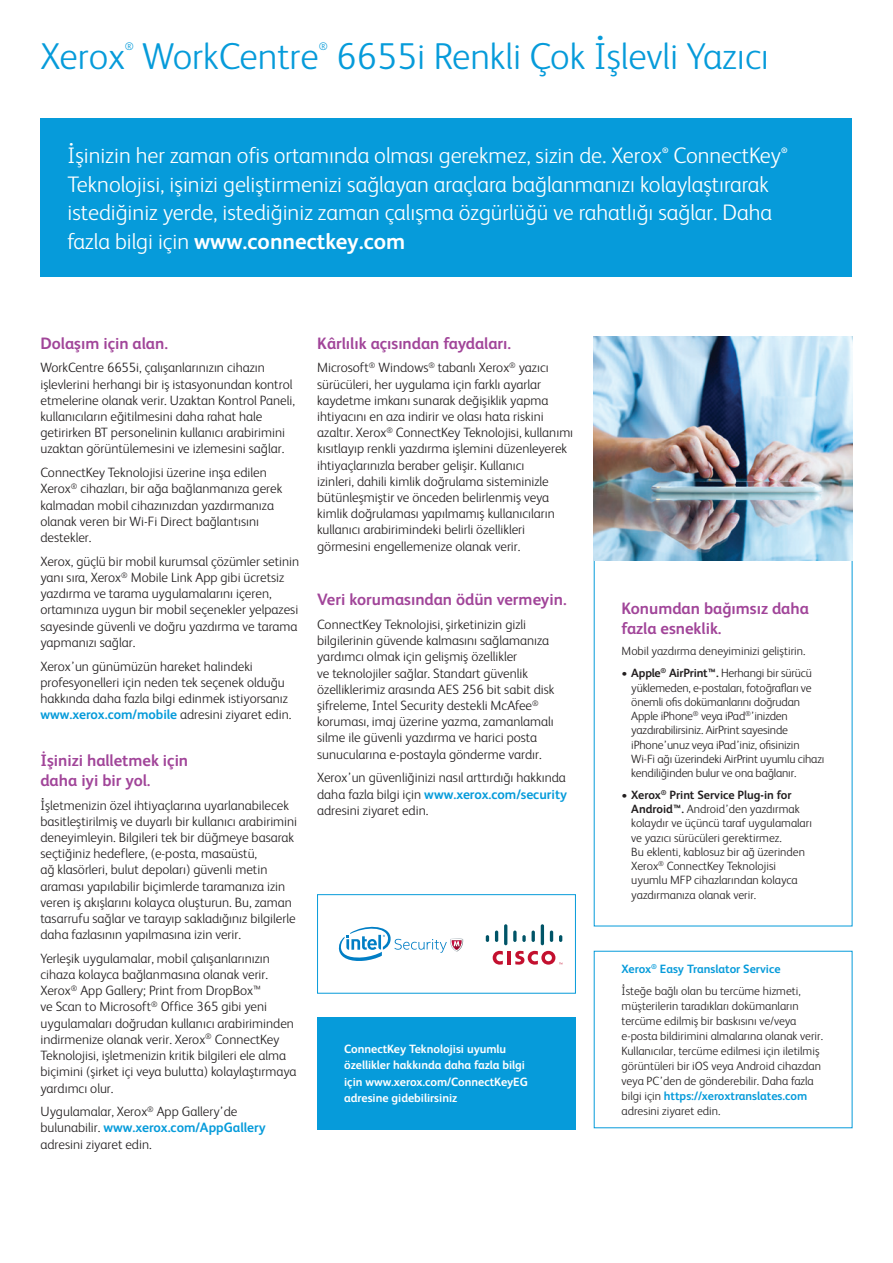
<style>
.page{position:relative;width:893px;height:1263px;background:#fff}
.page>*{position:absolute;margin:0;border:0;box-sizing:border-box;transform-origin:0 0}
.t1{font:300 37.5px "Xerox Sans";color:#069bda}
.t2{font:300 22.5px/28.5px "Xerox Sans";color:#fff}
.t3{font:700 16.5px/19.5px "Xerox Sans";color:#a14599}
.t4{font:300 13.5px/16.2px "Xerox Sans";color:#231f20}
.t5{font:300 12px/14.2px "Xerox Sans";color:#231f20}
.t6{font:700 12px/16.5px "Xerox Sans";color:#fff}
.t7{font:300 10.95px "Xerox Sans";color:#069bda}
.t8{font:700 7.8px "Xerox Sans";color:#fff}
.s1{font-weight:700}
.s2{font-weight:700;color:#069bda}
</style>
<div class="page">
<div style="left:317px;top:1017px;width:259px;height:112px;background:#069bda"></div>
<div style="left:40px;top:119px;width:812px;height:158px;background:#069bda"></div>
<hr style="left:507px;top:951px;width:4px;height:13px;background:#c3102f">
<svg style="left:493px;top:951px;width:10px;height:14px"></svg>
<svg style="left:486px;top:935px;width:3px;height:7px"></svg>
<svg style="left:495px;top:930px;width:3px;height:12px"></svg>
<hr style="left:504px;top:924px;width:3px;height:21px;background:#005467;border-radius:2px">
<svg style="left:513px;top:930px;width:4px;height:12px"></svg>
<svg style="left:522px;top:935px;width:4px;height:7px"></svg>
<svg style="left:532px;top:930px;width:3px;height:12px"></svg>
<hr style="left:541px;top:924px;width:3px;height:21px;background:#005467;border-radius:2px">
<svg style="left:550px;top:930px;width:3px;height:12px"></svg>
<svg style="left:559px;top:935px;width:3px;height:7px"></svg>
<svg style="left:515px;top:951px;width:47px;height:14px"></svg>
<svg style="left:339px;top:927px;width:124px;height:34px"></svg>
<div style="left:317px;top:894px;width:259px;height:99px;border:1px solid #069bda"></div>
<img style="left:594px;top:336px;width:258px;height:225px">
<h1 class="t1" style="left:40px;top:32px;width:86px">Xerox</h1>
<p class="t7" style="left:125px;top:39px;width:11px">®</p>
<h1 class="t1" style="left:142px;top:32px;width:178px">WorkCentre</h1>
<p class="t7" style="left:319px;top:39px;width:11px">®</p>
<h1 class="t1" style="left:336px;top:32px;width:434px">6655i Renkli Çok İşlevli Yazıcı</h1>
<h2 class="t2" style="left:68px;top:140px;width:596px">İşinizin her zaman ofis ortamında olması gerekmez, sizin de. Xerox</h2>
<p class="t8" style="left:662px;top:145px;width:8px">®</p>
<h2 class="t2" style="left:673px;top:140px;width:109px">ConnectKey</h2>
<p class="t8" style="left:781px;top:145px;width:8px">®</p>
<h2 class="t2" style="left:67px;top:169px;width:706px">Teknolojisi, işinizi geliştirmenizi sağlayan araçlara bağlanmanızı kolaylaştırarak istediğiniz yerde, istediğiniz zaman çalışma özgürlüğü ve rahatlığı sağlar. Daha fazla bilgi için <span class="s1">www.connectkey.com</span></h2>
<p class="t3" style="left:40px;top:333px;width:129px">Dolaşım için alan.</p>
<p class="t4" style="left:40px;top:359px;width:256px">WorkCentre 6655i, çalışanlarınızın cihazın işlevlerini herhangi bir iş istasyonundan kontrol etmelerine olanak verir. Uzaktan Kontrol Paneli, kullanıcıların eğitilmesini daha rahat hale getirirken BT personelinin kullanıcı arabirimini uzaktan görüntülemesini ve izlemesini sağlar.</p>
<p class="t4" style="left:40px;top:464px;width:243px">ConnectKey Teknolojisi üzerine inşa edilen Xerox<sup>®</sup> cihazları, bir ağa bağlanmanıza gerek kalmadan mobil cihazınızdan yazdırmanıza olanak veren bir Wi-Fi Direct bağlantısını destekler.</p>
<p class="t4" style="left:41px;top:552px;width:260px">Xerox, güçlü bir mobil kurumsal çözümler setinin yanı sıra, Xerox<sup>®</sup> Mobile Link App gibi ücretsiz yazdırma ve tarama uygulamalarını içeren, ortamınıza uygun bir mobil seçenekler yelpazesi sayesinde güvenli ve doğru yazdırma ve tarama yapmanızı sağlar.</p>
<p class="t4" style="left:41px;top:657px;width:252px">Xerox’un günümüzün hareket halindeki profesyonelleri için neden tek seçenek olduğu hakkında daha fazla bilgi edinmek istiyorsanız <span class="s2">www.xerox.com/mobile</span> adresini ziyaret edin.</p>
<p class="t3" style="left:40px;top:750px;width:149px">İşinizi halletmek için daha iyi bir yol.</p>
<p class="t4" style="left:40px;top:796px;width:258px">İşletmenizin özel ihtiyaçlarına uyarlanabilecek basitleştirilmiş ve duyarlı bir kullanıcı arabirimini deneyimleyin. Bilgileri tek bir düğmeye basarak seçtiğiniz hedeflere, (e-posta, masaüstü,<br>ağ klasörleri, bulut depoları) güvenli metin araması yapılabilir biçimlerde taramanıza izin veren iş akışlarını kolayca oluşturun. Bu, zaman tasarrufu sağlar ve tarayıp sakladığınız bilgilerle daha fazlasının yapılmasına izin verir.</p>
<p class="t4" style="left:40px;top:949px;width:258px">Yerleşik uygulamalar, mobil çalışanlarınızın cihaza kolayca bağlanmasına olanak verir.<br>Xerox<sup>®</sup> App Gallery; Print from DropBox™<br>ve Scan to Microsoft<sup>®</sup> Office 365 gibi yeni uygulamaları doğrudan kullanıcı arabiriminden indirmenize olanak verir. Xerox<sup>®</sup> ConnectKey Teknolojisi, işletmenizin kritik bilgileri ele alma biçimini (şirket içi veya bulutta) kolaylaştırmaya yardımcı olur.</p>
<p class="t4" style="left:41px;top:1103px;width:227px">Uygulamalar, Xerox<sup>®</sup> App Gallery’de bulunabilir. <span class="s2">www.xerox.com/AppGallery </span>adresini ziyaret edin.</p>
<p class="t3" style="left:317px;top:333px;width:196px">Kârlılık açısından faydaları.</p>
<p class="t4" style="left:317px;top:359px;width:258px">Microsoft<sup>®</sup> Windows<sup>®</sup> tabanlı Xerox<sup>®</sup> yazıcı sürücüleri, her uygulama için farklı ayarlar kaydetme imkanı sunarak değişiklik yapma ihtiyacını en aza indirir ve olası hata riskini azaltır. Xerox<sup>®</sup> ConnectKey Teknolojisi, kullanımı kısıtlayıp renkli yazdırma işlemini düzenleyerek ihtiyaçlarınızla beraber gelişir. Kullanıcı<br>izinleri, dahili kimlik doğrulama sisteminizle bütünleşmiştir ve önceden belirlenmiş veya kimlik doğrulaması yapılmamış kullanıcıların kullanıcı arabirimindeki belirli özellikleri görmesini engellemenize olanak verir.</p>
<p class="t3" style="left:317px;top:589px;width:251px">Veri korumasından ödün vermeyin.</p>
<p class="t4" style="left:317px;top:616px;width:239px">ConnectKey Teknolojisi, şirketinizin gizli bilgilerinin güvende kalmasını sağlamanıza yardımcı olmak için gelişmiş özellikler<br>ve teknolojiler sağlar. Standart güvenlik özelliklerimiz arasında AES 256 bit sabit disk şifreleme, Intel Security destekli McAfee<sup>® </sup>koruması, imaj üzerine yazma, zamanlamalı silme ile güvenli yazdırma ve harici posta sunucularına e-postayla gönderme vardır.</p>
<p class="t4" style="left:317px;top:769px;width:251px;text-align:justify">Xerox’un güvenliğinizi nasıl arttırdığı hakkında daha fazla bilgi için <span class="s2">www.xerox.com/security </span>adresini ziyaret edin.</p>
<p class="t6" style="left:344px;top:1040px;width:185px">ConnectKey Teknolojisi uyumlu özellikler hakkında daha fazla bilgi için www.xerox.com/ConnectKeyEG adresine gidebilirsiniz</p>
<p class="t3" style="left:622px;top:598px;width:189px">Konumdan bağımsız daha fazla esneklik.</p>
<p class="t5" style="left:622px;top:644px;width:185px">Mobil yazdırma deneyiminizi geliştirin.</p>
<p class="t5" style="left:631px;top:665px;width:195px;text-indent:-10px">• <span class="s1">Apple</span><sup>®</sup> <span class="s1">AirPrint™.</span> Herhangi bir sürücü yüklemeden, e-postaları, fotoğrafları ve önemli ofis dokümanlarını doğrudan Apple iPhone<sup>®</sup> veya iPad<sup>®</sup>’inizden yazdırabilirsiniz. AirPrint sayesinde iPhone’unuz veya iPad’iniz, ofisinizin Wi-Fi ağı üzerindeki AirPrint uyumlu cihazı kendiliğinden bulur ve ona bağlanır.</p>
<p class="t5" style="left:631px;top:787px;width:182px;text-indent:-10px">• <span class="s1">Xerox</span><sup>®</sup> <span class="s1">Print Service Plug-in for Android™.</span> Android’den yazdırmak kolaydır ve üçüncü taraf uygulamaları ve yazıcı sürücüleri gerektirmez.<br>Bu eklenti, kablosuz bir ağ üzerinden Xerox<sup>®</sup> ConnectKey Teknolojisi uyumlu MFP cihazlarından kolayca yazdırmanıza olanak verir.</p>
<p class="t5" style="left:622px;top:957px;width:181px;line-height:22.5px"><span class="s2">Xerox</span><sup>®</sup> <span class="s2">Easy Translator Service<br></span>İsteğe bağlı olan bu tercüme hizmeti,</p>
<p class="t5" style="left:622px;top:998px;width:203px;line-height:15px">müşterilerin taradıkları dokümanların tercüme edilmiş bir baskısını ve/veya e-posta bildirimini almalarına olanak verir.<br>Kullanıcılar, tercüme edilmesi için iletilmiş görüntüleri bir iOS veya Android cihazdan veya PC’den de gönderebilir. Daha fazla bilgi için <span class="s2">https://xeroxtranslates.com </span>adresini ziyaret edin.</p>
</div>
